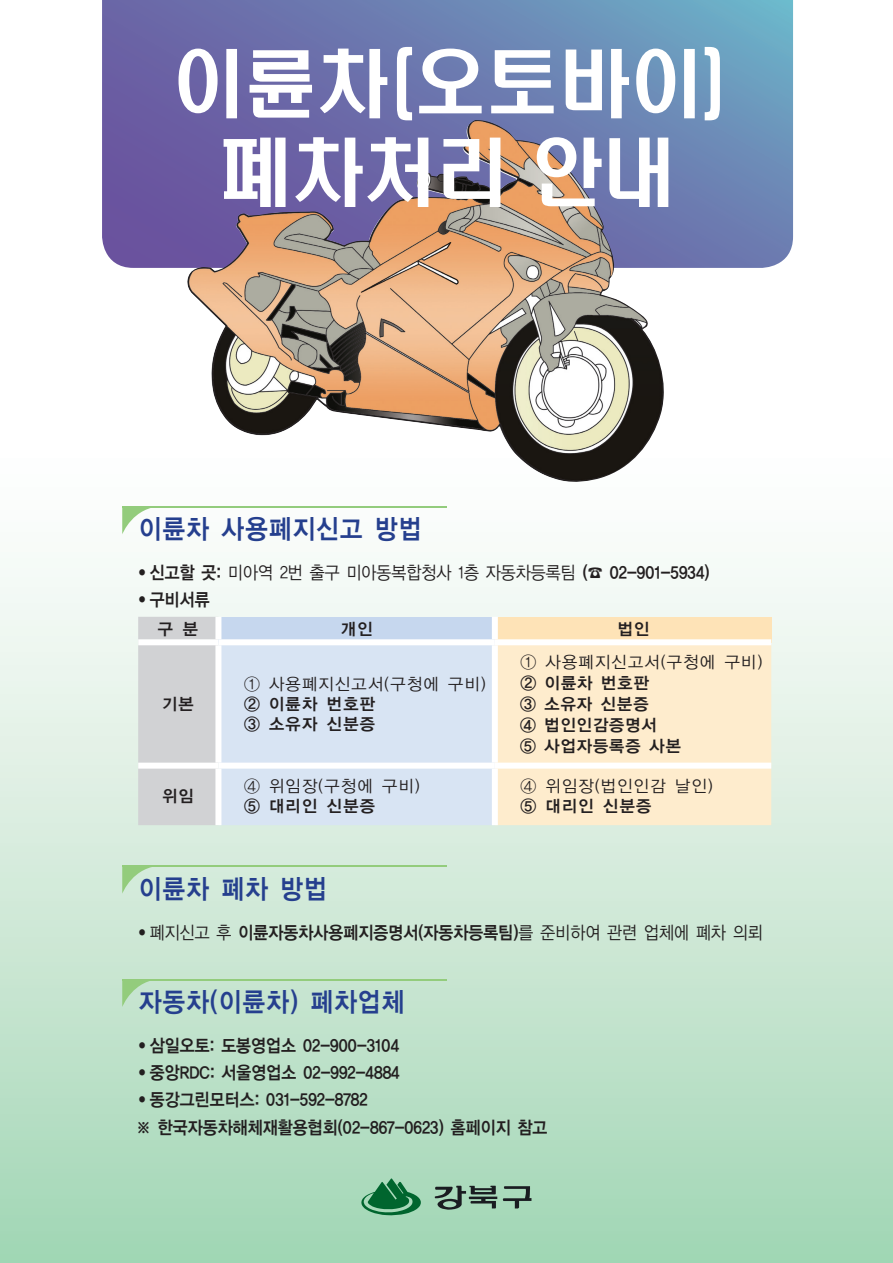
<style>
.page{position:relative;width:893px;height:1263px;background:#fff}
.page>*{position:absolute;margin:0;border:0;box-sizing:border-box;transform-origin:0 0}
.t1{font:73.8px "H2 hdr M";letter-spacing:-.025em;color:#fff}
.t2{font:27px "YDIYGO140 KS Cpc EUC H";letter-spacing:-.025em;color:#253f8e;scale:.9 1}
.t3{font:18px "YDIYGO140 KS Cpc EUC H";letter-spacing:-.075em;color:#231f20;scale:.9 1}
.t4{font:18px "YDIYGO120 KS Cpc EUC H";letter-spacing:-.075em;color:#231f20;scale:.9 1}
.t5{font:16.5px "YDIYGO140 KS Cpc EUC H";letter-spacing:-.01em;color:#231f20}
.t6{font:16.5px "YDIYGO120 KS Cpc EUC H";color:#231f20}
.s1{font-size:9px}
.s2{font-family:"YDIYGO140 KS Cpc EUC H"}
.s3{font-family:"YDIYGO120 KS Cpc EUC H";font-size:9px}
.s4{font-family:"YDIYGO120 KS Cpc EUC H"}
</style>
<div class="page">
<div style="left:0;top:451px;width:893px;height:812px;background:linear-gradient(to bottom,#fff,#a4d6b6)"></div>
<svg style="left:102px;top:0;width:691px;height:268px;background:#6c7bb0"></svg>
<div style="left:138px;top:617px;width:77px;height:208px;background:#d1d2d4"></div>
<div style="left:218px;top:617px;width:277px;height:25px;background:#c6d7ee"></div>
<div style="left:495px;top:617px;width:276px;height:25px;background:#fee3b7"></div>
<div style="left:221px;top:645px;width:271px;height:180px;background:#d8e4f3"></div>
<div style="left:498px;top:645px;width:273px;height:180px;background:#feeccd"></div>
<div style="left:215px;top:617px;width:6px;height:22px;background:#fff"></div>
<div style="left:492px;top:617px;width:6px;height:22px;background:#fff"></div>
<div style="left:138px;top:639px;width:80px;height:6px;background:#fff"></div>
<div style="left:218px;top:639px;width:277px;height:6px;background:#fff"></div>
<div style="left:215px;top:645px;width:6px;height:118px;background:#fff"></div>
<div style="left:495px;top:639px;width:276px;height:6px;background:#fff"></div>
<div style="left:492px;top:645px;width:6px;height:118px;background:#fff"></div>
<div style="left:138px;top:763px;width:80px;height:6px;background:#fff"></div>
<div style="left:218px;top:763px;width:277px;height:6px;background:#fff"></div>
<div style="left:215px;top:769px;width:6px;height:56px;background:#fff"></div>
<div style="left:495px;top:763px;width:276px;height:6px;background:#fff"></div>
<div style="left:492px;top:769px;width:6px;height:56px;background:#fff"></div>
<hr style="left:122px;top:506px;width:325px;height:2px;background:#93cc7c">
<svg style="left:122px;top:508px;width:41px;height:26px"></svg>
<hr style="left:122px;top:865px;width:325px;height:2px;background:#93cc7c">
<svg style="left:122px;top:867px;width:41px;height:27px"></svg>
<hr style="left:122px;top:979px;width:325px;height:1px;background:#93cc7c">
<svg style="left:122px;top:980px;width:41px;height:27px"></svg>
<img style="left:184px;top:120px;width:486px;height:363px">
<svg style="left:361px;top:1178px;width:60px;height:37px;background:#529d72"></svg>
<svg style="left:434px;top:1186px;width:97px;height:24px;background:#749482"></svg>
<p class="t1" style="left:172px;top:38px;width:553px">이륜차(오토바이)</p>
<p class="t1" style="left:219px;top:127px;width:458px">폐차처리 안내</p>
<p class="t2" style="left:138px;top:515px;width:317px">이륜차 사용폐지신고 방법</p>
<p class="t4" style="left:138px;top:563px;width:637px"><span class="s1">●</span> <span class="s2">신고할 곳:</span> 미아역 2번 출구 미아동복합청사 1층 자동차등록팀 <span class="s2">(☎ 02-901-5934)</span></p>
<p class="t3" style="left:138px;top:590px;width:82px"><span class="s3">●</span> 구비서류</p>
<p class="t5" style="left:157px;top:621px;width:43px">구 분</p>
<p class="t5" style="left:340px;top:621px;width:35px">개인</p>
<p class="t5" style="left:617px;top:621px;width:34px">법인</p>
<p class="t5" style="left:161px;top:696px;width:35px">기본</p>
<p class="t5" style="left:161px;top:787px;width:35px">위임</p>
<p class="t6" style="left:244px;top:676px;width:244px">① 사용폐지신고서(구청에 구비)</p>
<p class="t5" style="left:244px;top:696px;width:134px">② 이륜차 번호판</p>
<p class="t5" style="left:244px;top:715px;width:134px">③ 소유자 신분증</p>
<p class="t6" style="left:244px;top:778px;width:178px">④ 위임장(구청에 구비)</p>
<p class="t5" style="left:244px;top:797px;width:134px">⑤ 대리인 신분증</p>
<p class="t6" style="left:520px;top:654px;width:244px">① 사용폐지신고서(구청에 구비)</p>
<p class="t5" style="left:520px;top:675px;width:131px">② 이륜차 번호판</p>
<p class="t5" style="left:520px;top:696px;width:131px">③ 소유자 신분증</p>
<p class="t5" style="left:520px;top:717px;width:139px">④ 법인인감증명서</p>
<p class="t5" style="left:520px;top:738px;width:163px">⑤ 사업자등록증 사본</p>
<p class="t6" style="left:520px;top:778px;width:195px">④ 위임장(법인인감 날인)</p>
<p class="t5" style="left:520px;top:797px;width:133px">⑤ 대리인 신분증</p>
<p class="t2" style="left:138px;top:875px;width:212px">이륜차 폐차 방법</p>
<p class="t3" style="left:138px;top:923px;width:696px"><sup>●</sup> <span class="s4">폐지신고 후</span> 이륜자동차사용폐지증명서(자동차등록팀)<span class="s4">를 준비하여 관련 업체에 폐차 의뢰</span></p>
<p class="t2" style="left:138px;top:988px;width:298px">자동차(이륜차) 폐차업체</p>
<p class="t3" style="left:138px;top:1036px;width:292px"><sup>●</sup> 삼일오토: 도봉영업소 02-900-3104</p>
<p class="t3" style="left:138px;top:1063px;width:293px"><sup>●</sup> 중앙RDC: 서울영업소 02-992-4884</p>
<p class="t3" style="left:138px;top:1090px;width:257px"><sup>●</sup> 동강그린모터스: 031-592-8782</p>
<p class="t3" style="left:135px;top:1118px;width:460px">※ 한국자동차해체재활용협회(02-867-0623) 홈페이지 참고</p>
</div>
